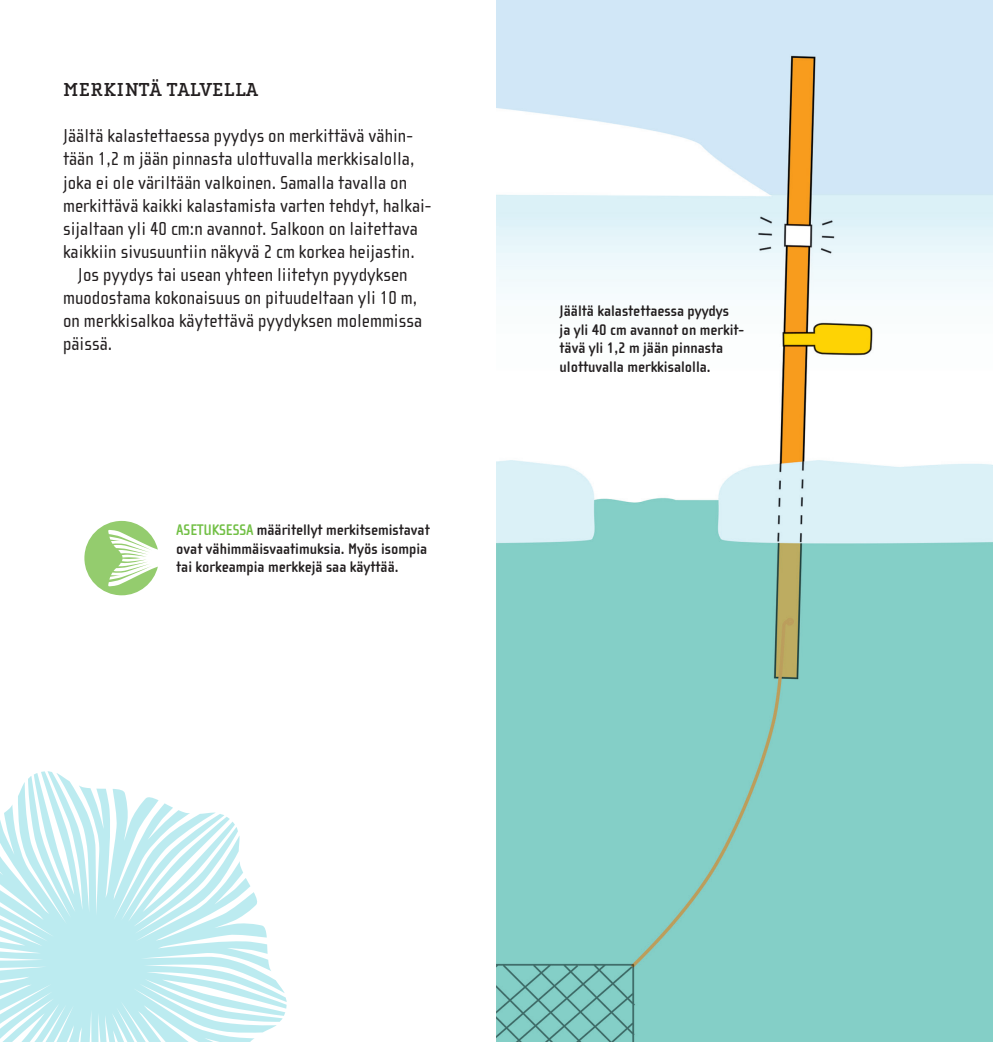
<style>
.page{position:relative;width:993px;height:1042px;background:#fff}
.page>*{position:absolute;margin:0;border:0;box-sizing:border-box;transform-origin:0 0}
.LEIPIS{font:19.25px/23.1px "Cholla Sans OT";color:#231f20}
.LEIPIS__SIS{font:19.25px/23.1px "Cholla Sans OT";color:#231f20}
.VÄLIOTSIKKO{font:700 19.25px "Cholla Slab OT";letter-spacing:.025em;color:#231f20}
.kuva_bold{font:700 15.75px/18.9px "Cholla Sans OT";color:#231f20}
.s1{color:#71bf44}
</style>
<div class="page">
<img style="left:496px;top:0;width:496px;height:1042px">
<svg style="left:84px;top:521px;width:74px;height:74px"></svg>
<svg style="left:0;top:771px;width:287px;height:271px;fill:#bcebf0"></svg>
<p class="VÄLIOTSIKKO" style="left:63px;top:79px;width:196px">MERKINTÄ TALVELLA</p>
<p class="LEIPIS" style="left:63px;top:125px;width:370px">Jäältä kalastettaessa pyydys on merkittävä vähin&shy;tään 1,2 m jään pinnasta ulottuvalla merkkisalolla, joka ei ole väriltään valkoinen. Samalla tavalla on merkittävä kaikki kalastamista varten tehdyt, halkai&shy;sijaltaan yli 40 cm:n avannot. Salkoon on laitettava kaikkiin sivusuuntiin näkyvä 2 cm korkea heijastin.</p>
<p class="LEIPIS__SIS" style="left:63px;top:263px;width:360px;text-indent:15px">Jos pyydys tai usean yhteen liitetyn pyydyksen muodostama kokonaisuus on pituudeltaan yli 10 m, on merkkisalkoa käytettävä pyydyksen molemmissa päissä.</p>
<p class="kuva_bold" style="left:176px;top:520px;width:255px"><span class="s1">ASETUKSESSA</span> määritellyt merkitsemistavat ovat vähimmäisvaatimuksia. Myös isompia tai korkeampia merkkejä saa käyttää.</p>
<p class="kuva_bold" style="left:559px;top:301px;width:171px">Jäältä kalastettaessa pyydys</p>
<p class="kuva_bold" style="left:559px;top:320px;width:186px">ja yli 40 cm avannot on merkit&shy;tävä yli 1,2 m jään pinnasta ulottuvalla merkkisalolla.</p>
</div>
